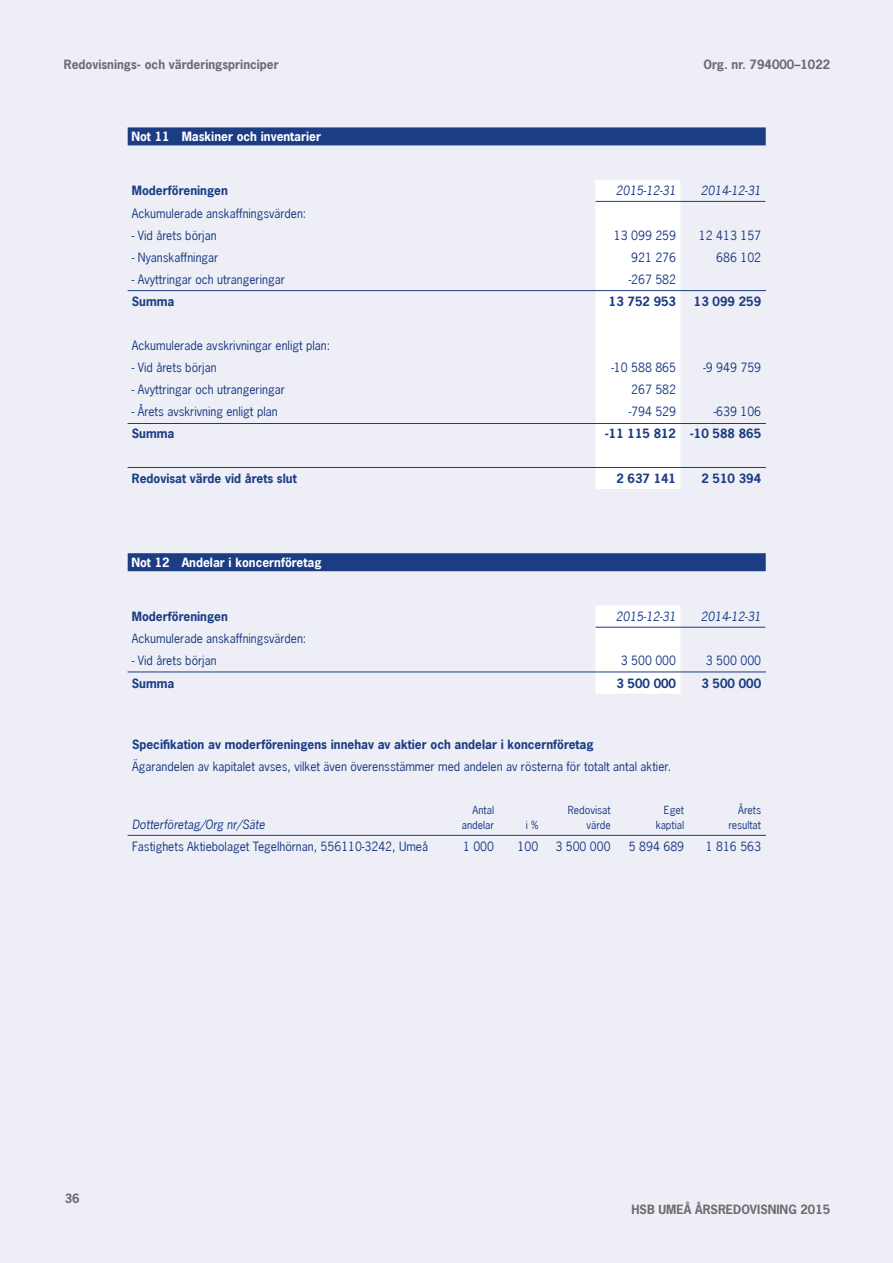
<style>
.page{position:relative;width:893px;height:1263px;background:#eeeff6}
.page>*{position:absolute;margin:0;border:0;box-sizing:border-box;transform-origin:0 0}
.Tabell___brödtext{font:12px "News Gothic";color:#1c3c84}
.Tabell___siffror_hög{font:12px "News Gothic";color:#1c3c84}
.Tabell___siffror_hög-2{font:700 12px "News Gothic";color:#1c3c84}
.Kapitelrubrik__pagin{font:700 12px "News Gothic";color:#6c6d70}
.Noter_2_tab{font:700 12px "News Gothic";color:#1c3c84}
.Notlista___notnummer{font:700 12px "News Gothic";color:#fff}
.Tabell___brödtext_bo{font:700 12px "News Gothic";color:#1c3c84}
.Tabell___siffror_hög-3{font:italic 12px "News Gothic";color:#1c3c84}
.Tabell___kursiv{font:italic 12px "News Gothic";color:#1c3c84}
._4_tabbar{font:10.5px/15px "News Gothic";color:#1c3c84;text-align:right}
</style>
<div class="page">
<div style="left:128px;top:127px;width:638px;height:18px;background:#1c3c84"></div>
<div style="left:128px;top:553px;width:638px;height:18px;background:#1c3c84"></div>
<div style="left:595px;top:180px;width:85px;height:309px;background:#fff"></div>
<div style="left:595px;top:606px;width:85px;height:88px;background:#fff"></div>
<hr style="left:596px;top:201px;width:169px;height:1px;background:#1c3c84">
<hr style="left:596px;top:627px;width:169px;height:1px;background:#1c3c84">
<hr style="left:128px;top:290px;width:638px;height:1px;background:#1c3c84">
<hr style="left:128px;top:671px;width:638px;height:1px;background:#1c3c84">
<hr style="left:128px;top:423px;width:638px;height:1px;background:#1c3c84">
<hr style="left:128px;top:467px;width:638px;height:1px;background:#1c3c84">
<hr style="left:128px;top:835px;width:638px;height:1px;background:#1c3c84">
<p class="Kapitelrubrik__pagin" style="left:64px;top:56px;width:216px">Redovisnings- och värderingsprinciper</p>
<p class="Kapitelrubrik__pagin" style="left:704px;top:56px;width:128px">Org. nr. 794000–1022</p>
<p class="Notlista___notnummer" style="left:131px;top:129px;width:191px">Not 11 Maskiner och inventarier</p>
<p class="Tabell___siffror_hög-2" style="left:132px;top:183px;width:98px">Moderföreningen</p>
<p class="Tabell___siffror_hög-3" style="left:616px;top:183px;width:62px">2015-12-31</p>
<p class="Tabell___siffror_hög-3" style="left:701px;top:183px;width:62px">2014-12-31</p>
<p class="Tabell___brödtext" style="left:132px;top:205px;width:176px">Ackumulerade anskaffningsvärden:</p>
<p class="Tabell___brödtext" style="left:132px;top:227px;width:86px">- Vid årets början</p>
<p class="Tabell___siffror_hög" style="left:614px;top:227px;width:64px">13 099 259</p>
<p class="Tabell___siffror_hög" style="left:699px;top:227px;width:64px">12 413 157</p>
<p class="Tabell___brödtext" style="left:132px;top:249px;width:88px">- Nyanskaffningar</p>
<p class="Tabell___siffror_hög" style="left:631px;top:249px;width:46px">921 276</p>
<p class="Tabell___siffror_hög" style="left:716px;top:249px;width:46px">686 102</p>
<p class="Tabell___brödtext" style="left:132px;top:272px;width:155px">- Avyttringar och utrangeringar</p>
<p class="Tabell___siffror_hög" style="left:629px;top:272px;width:49px">-267 582</p>
<p class="Tabell___brödtext_bo" style="left:132px;top:293px;width:44px">Summa</p>
<p class="Tabell___siffror_hög-2" style="left:609px;top:293px;width:69px">13 752 953</p>
<p class="Tabell___siffror_hög-2" style="left:694px;top:293px;width:69px">13 099 259</p>
<p class="Tabell___brödtext" style="left:132px;top:338px;width:200px">Ackumulerade avskrivningar enligt plan:</p>
<p class="Tabell___brödtext" style="left:132px;top:360px;width:86px">- Vid årets början</p>
<p class="Tabell___siffror_hög" style="left:611px;top:360px;width:66px">-10 588 865</p>
<p class="Tabell___siffror_hög" style="left:703px;top:360px;width:59px">-9 949 759</p>
<p class="Tabell___brödtext" style="left:132px;top:382px;width:155px">- Avyttringar och utrangeringar</p>
<p class="Tabell___siffror_hög" style="left:631px;top:382px;width:46px">267 582</p>
<p class="Tabell___brödtext" style="left:132px;top:404px;width:147px">- Årets avskrivning enligt plan</p>
<p class="Tabell___siffror_hög" style="left:629px;top:404px;width:49px">-794 529</p>
<p class="Tabell___siffror_hög" style="left:714px;top:404px;width:49px">-639 106</p>
<p class="Tabell___brödtext_bo" style="left:132px;top:426px;width:44px">Summa</p>
<p class="Tabell___siffror_hög-2" style="left:605px;top:426px;width:73px">-11 115 812</p>
<p class="Tabell___siffror_hög-2" style="left:690px;top:426px;width:73px">-10 588 865</p>
<p class="Tabell___brödtext_bo" style="left:132px;top:470px;width:166px">Redovisat värde vid årets slut</p>
<p class="Tabell___siffror_hög-2" style="left:616px;top:470px;width:61px">2 637 141</p>
<p class="Tabell___siffror_hög-2" style="left:701px;top:470px;width:61px">2 510 394</p>
<p class="Notlista___notnummer" style="left:131px;top:554px;width:192px">Not 12 Andelar i koncernföretag</p>
<p class="Tabell___siffror_hög-2" style="left:132px;top:609px;width:98px">Moderföreningen</p>
<p class="Tabell___siffror_hög-3" style="left:616px;top:609px;width:62px">2015-12-31</p>
<p class="Tabell___siffror_hög-3" style="left:701px;top:609px;width:62px">2014-12-31</p>
<p class="Tabell___brödtext" style="left:132px;top:631px;width:176px">Ackumulerade anskaffningsvärden:</p>
<p class="Tabell___brödtext" style="left:132px;top:653px;width:86px">- Vid årets början</p>
<p class="Tabell___siffror_hög" style="left:621px;top:653px;width:57px">3 500 000</p>
<p class="Tabell___siffror_hög" style="left:706px;top:653px;width:57px">3 500 000</p>
<p class="Tabell___brödtext_bo" style="left:132px;top:675px;width:44px">Summa</p>
<p class="Tabell___siffror_hög-2" style="left:616px;top:675px;width:61px">3 500 000</p>
<p class="Tabell___siffror_hög-2" style="left:701px;top:675px;width:61px">3 500 000</p>
<p class="Noter_2_tab" style="left:132px;top:736px;width:463px">Specifikation av moderföreningens innehav av aktier och andelar i koncernföretag</p>
<p class="Tabell___brödtext" style="left:132px;top:758px;width:541px">Ägarandelen av kapitalet avses, vilket även överensstämmer med andelen av rösterna för totalt antal aktier.</p>
<p class="Tabell___kursiv" style="left:132px;top:816px;width:134px">Dotterföretag/Org nr/Säte</p>
<p class="_4_tabbar" style="left:473px;top:802px;width:23px">Antal</p>
<p class="_4_tabbar" style="left:462px;top:817px;width:34px">andelar</p>
<p class="_4_tabbar" style="left:526px;top:817px;width:14px">i %</p>
<p class="_4_tabbar" style="left:568px;top:802px;width:44px">Redovisat</p>
<p class="_4_tabbar" style="left:586px;top:817px;width:26px">värde</p>
<p class="_4_tabbar" style="left:664px;top:802px;width:22px">Eget</p>
<p class="_4_tabbar" style="left:656px;top:817px;width:30px">kaptial</p>
<p class="_4_tabbar" style="left:728px;top:802px;width:34px">Årets resultat</p>
<p class="Tabell___brödtext" style="left:132px;top:839px;width:298px">Fastighets Aktiebolaget Tegelhörnan, 556110-3242, Umeå</p>
<p class="Tabell___siffror_hög" style="left:463px;top:839px;width:33px">1 000</p>
<p class="Tabell___siffror_hög" style="left:518px;top:839px;width:22px">100</p>
<p class="Tabell___siffror_hög" style="left:555px;top:839px;width:57px">3 500 000</p>
<p class="Tabell___siffror_hög" style="left:629px;top:839px;width:57px">5 894 689</p>
<p class="Tabell___siffror_hög" style="left:706px;top:839px;width:57px">1 816 563</p>
<p class="Kapitelrubrik__pagin" style="left:65px;top:1191px;width:16px">36</p>
<p class="Kapitelrubrik__pagin" style="left:631px;top:1201px;width:200px">HSB UMEÅ ÅRSREDOVISNING 2015</p>
</div>
